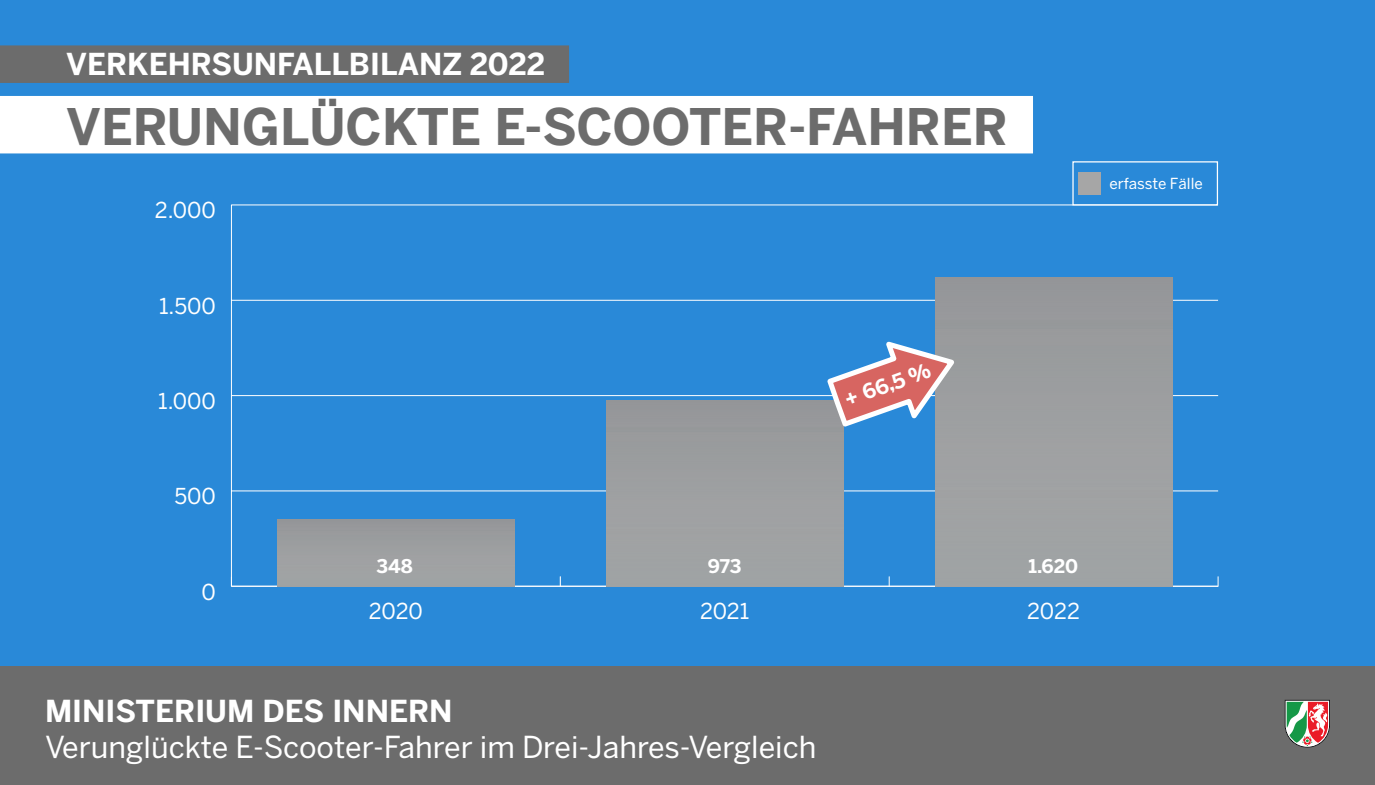
<style>
.page{position:relative;width:1375px;height:785px;background:#fff}
.page>*{position:absolute;margin:0;border:0;box-sizing:border-box;transform-origin:0 0}
.Headline{font:700 50px "Benton Sans";color:#6c6c6c}
.Trauer_Unterzeile{font:30.12px "Benton Sans";color:#fff}
.Trauer_Unterzeile-2{font:700 30.12px "Benton Sans";color:#fff}
.Overhead{font:700 30px "Benton Sans";color:#fff}
.t1{font:21.75px "Benton Sans";color:#fff}
.t2{font:700 20.38px "Benton Sans";color:#fff}
.t3{font:700 18.75px "Benton Sans";color:#fff}
.t4{font:15.12px "Benton Sans";color:#fff}
</style>
<div class="page">
<div style="left:0;top:0;width:1375px;height:770px;background:#2989d8"></div>
<hr style="left:231px;top:205px;width:1px;height:381px;background:#fff">
<hr style="left:231px;top:586px;width:987px;height:1px;background:#fff">
<hr style="left:231px;top:491px;width:987px;height:1px;background:#fff">
<hr style="left:232px;top:395px;width:986px;height:1px;background:#fff">
<hr style="left:231px;top:300px;width:987px;height:1px;background:#fff">
<hr style="left:231px;top:205px;width:987px;height:1px;background:#fff">
<div style="left:277px;top:520px;width:237px;height:66px;background:#9ea0a1"></div>
<div style="left:606px;top:401px;width:237px;height:185px;background:#9ea0a2"></div>
<div style="left:935px;top:277px;width:237px;height:309px;background:#9ea0a2"></div>
<div style="left:0;top:45px;width:569px;height:38px;background:#6c6c6c"></div>
<div style="left:0;top:666px;width:1375px;height:119px;background:#6c6c6c"></div>
<svg style="left:1285px;top:700px;width:45px;height:48px;background:#a49382"></svg>
<div style="left:1072px;top:161px;width:146px;height:44px;background:#2989d8;border:1px solid #fff"></div>
<div style="left:1078px;top:172px;width:23px;height:23px;background:#a6a6a6"></div>
<svg style="left:824px;top:341px;width:130px;height:89px"></svg>
<div style="left:0;top:96px;width:1033px;height:57px;background:#fff"></div>
<p class="Overhead" style="left:66px;top:47px;width:481px">VERKEHRSUNFALLBILANZ 2022</p>
<p class="Headline" style="left:66px;top:97px;width:943px">VERUNGLÜCKTE E-SCOOTER-FAHRER</p>
<p class="t1" style="left:155px;top:198px;width:63px">2.000</p>
<p class="t1" style="left:159px;top:293px;width:59px">1.500</p>
<p class="t1" style="left:158px;top:388px;width:59px">1.000</p>
<p class="t1" style="left:174px;top:484px;width:43px">500</p>
<p class="t1" style="left:202px;top:579px;width:16px">0</p>
<p class="t2" style="left:841px;top:388px;width:92px;rotate:-20deg">+ 66,5 %</p>
<p class="t3" style="left:376px;top:555px;width:38px">348</p>
<p class="t3" style="left:708px;top:555px;width:35px">973</p>
<p class="t3" style="left:1029px;top:555px;width:51px">1.620</p>
<p class="t1" style="left:369px;top:598px;width:55px">2020</p>
<p class="t1" style="left:700px;top:598px;width:51px">2021</p>
<p class="t1" style="left:1027px;top:598px;width:54px">2022</p>
<p class="t4" style="left:1110px;top:174px;width:95px">erfasste Fälle</p>
<p class="Trauer_Unterzeile-2" style="left:45px;top:693px;width:409px">MINISTERIUM DES INNERN</p>
<p class="Trauer_Unterzeile" style="left:45px;top:729px;width:773px">Verunglückte E-Scooter-Fahrer im Drei-Jahres-Vergleich</p>
</div>
